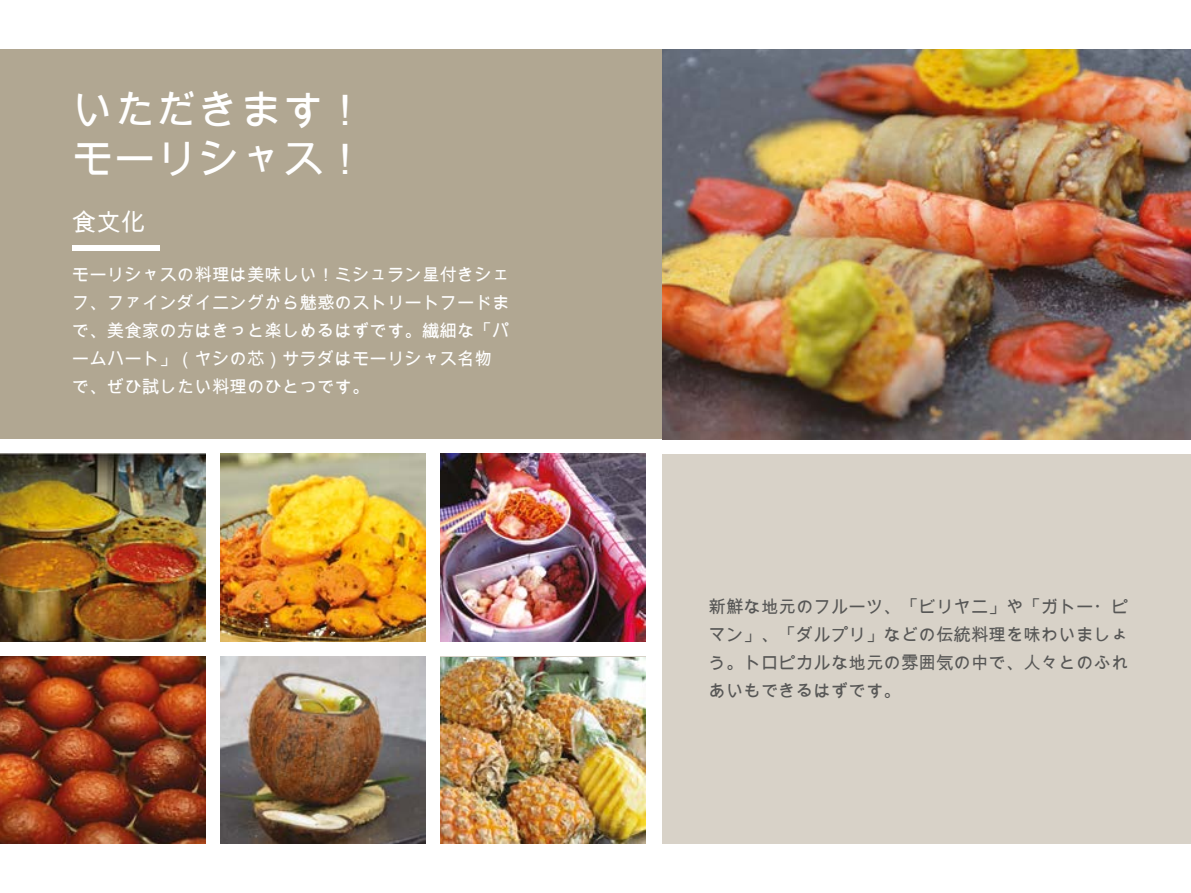
<style>
.page{position:relative;width:1191px;height:893px;background:#fff}
.page>*{position:absolute;margin:0;border:0;box-sizing:border-box;transform-origin:0 0}
.t1{font:42px/48.5px "Arial Unicode MS";color:#fff}
.t2{font:24.5px "Arial Unicode MS";color:#fff}
.t3{font:17.5px/28px "Arial Unicode MS";color:#fff}
.t4{font:17.5px/28px "Arial Unicode MS";color:#575756;text-align:justify}
</style>
<div class="page">
<div style="left:0;top:50px;width:1191px;height:389px;background:#b1a792"></div>
<img style="left:662px;top:50px;width:529px;height:389px">
<div style="left:72px;top:245px;width:88px;height:6px;background:#fff"></div>
<div style="left:662px;top:454px;width:529px;height:389px;background:#d8d2c8"></div>
<img style="left:0;top:656px;width:205px;height:187px">
<img style="left:220px;top:656px;width:205px;height:187px">
<img style="left:440px;top:657px;width:205px;height:186px">
<img style="left:0;top:454px;width:205px;height:187px">
<img style="left:220px;top:454px;width:205px;height:187px">
<img style="left:440px;top:454px;width:205px;height:187px">
<h1 class="t1" style="left:72px;top:85px;width:295px">いただきます！モーリシャス！</h1>
<h2 class="t2" style="left:72px;top:204px;width:75px">食文化</h2>
<p class="t3" style="left:72px;top:261px;width:439px">モーリシャスの料理は美味しい！ミシュラン星付きシェフ、ファインダイニングから魅惑のストリートフードまで、美食家の方はきっと楽しめるはずです。繊細な「パームハート」（ヤシの芯）サラダはモーリシャス名物で、ぜひ試したい料理のひとつです。</p>
<p class="t4" style="left:708px;top:592px;width:421px">新鮮な地元のフルーツ、「ビリヤニ」や「ガトー・ピマン」、「ダルプリ」などの伝統料理を味わいましょう。トロピカルな地元の雰囲気の中で、人々とのふれあいもできるはずです。</p>
</div>
